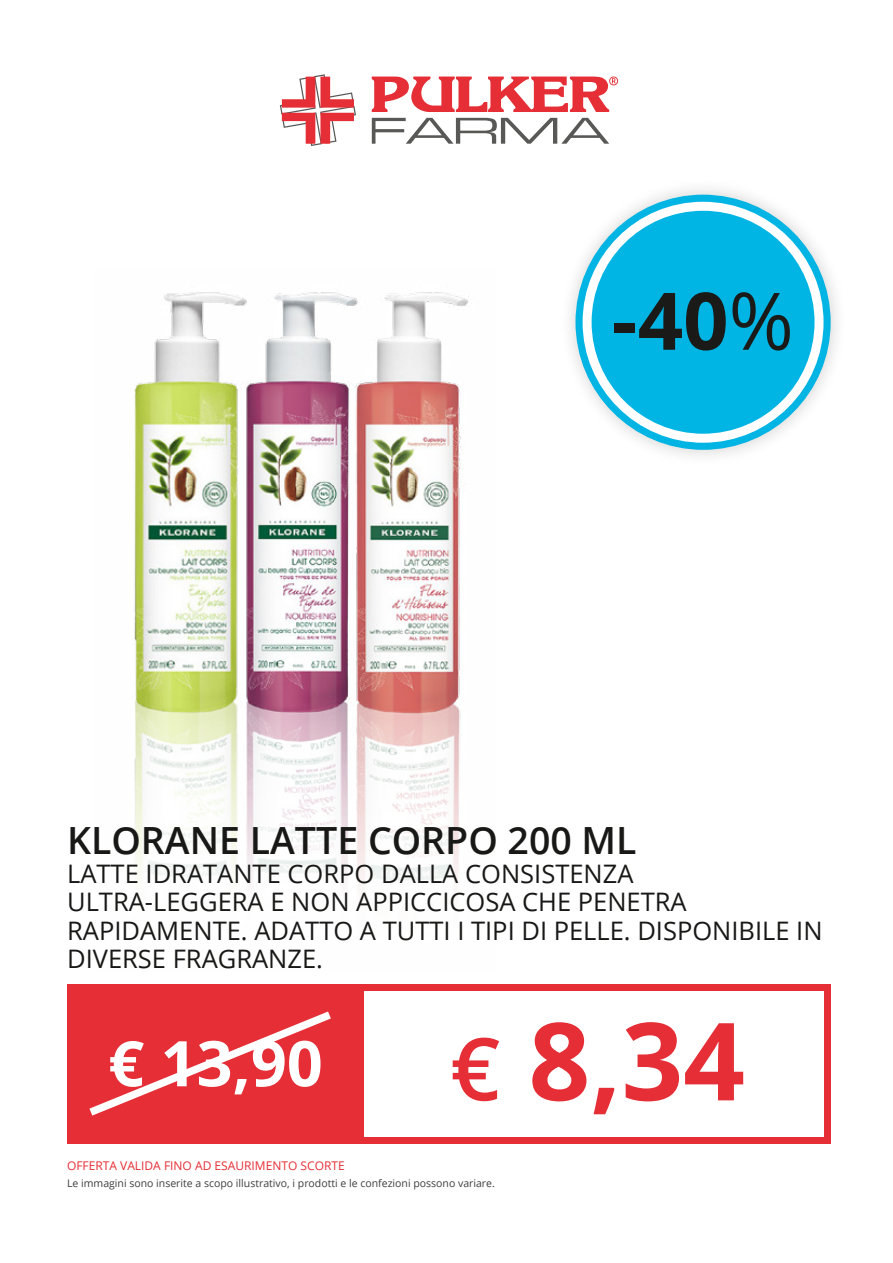
<style>
.page{position:relative;width:893px;height:1263px;background:#fff}
.page>*{position:absolute;margin:0;border:0;box-sizing:border-box;transform-origin:0 0}
.t1{font:700 108px "Open Sans";color:#e52e36}
.t2{font:700 79.5px "Open Sans";color:#1a1b19}
.t3{font:700 63px "Open Sans";color:#fff}
.t4{font:600 37.5px "Open Sans";color:#181817}
.t5{font:25.5px/28.5px "Open Sans";color:#181817}
.t6{font:12px "Open Sans";color:#e52e36}
.t7{font:10.5px "Open Sans";color:#3e3e3d}
.s1{font-weight:400}
.s2{font-weight:600;font-size:87px}
</style>
<div class="page">
<img style="left:134px;top:292px;width:336px;height:550px">
<div style="left:67px;top:984px;width:297px;height:159px;background:#e52e36"></div>
<div style="left:364px;top:984px;width:467px;height:6px;background:#e52e36"></div>
<div style="left:364px;top:1137px;width:467px;height:6px;background:#e52e36"></div>
<div style="left:825px;top:987px;width:6px;height:153px;background:#e52e36"></div>
<svg style="left:89px;top:1011px;width:242px;height:104px"></svg>
<img style="left:570px;top:189px;width:267px;height:267px">
<div style="left:575px;top:195px;width:256px;height:255px;background:#00b4e4;border-radius:50%"></div>
<svg style="left:583px;top:202px;width:240px;height:241px"></svg>
<svg style="left:372px;top:118px;width:237px;height:26px"></svg>
<svg style="left:372px;top:77px;width:246px;height:35px"></svg>
<svg style="left:280px;top:74px;width:76px;height:72px"></svg>
<h2 class="t2" style="left:612px;top:265px;width:183px">-40<span class="s1">%</span></h2>
<h3 class="t4" style="left:67px;top:815px;width:571px">KLORANE LATTE CORPO 200 ML</h3>
<p class="t5" style="left:67px;top:858px;width:757px">LATTE IDRATANTE CORPO DALLA CONSISTENZA ULTRA-LEGGERA E NON APPICCICOSA CHE PENETRA RAPIDAMENTE. ADATTO A TUTTI I TIPI DI PELLE. DISPONIBILE IN DIVERSE FRAGRANZE.</p>
<h3 class="t3" style="left:108px;top:1019px;width:216px">€ 13,90</h3>
<p class="t6" style="left:67px;top:1157px;width:279px">OFFERTA VALIDA FINO AD ESAURIMENTO SCORTE</p>
<h1 class="t1" style="left:450px;top:985px;width:296px"><span class="s2">€</span> 8,34</h1>
<p class="t7" style="left:67px;top:1175px;width:429px">Le immagini sono inserite a scopo illustrativo, i prodotti e le confezioni possono variare.</p>
</div>
